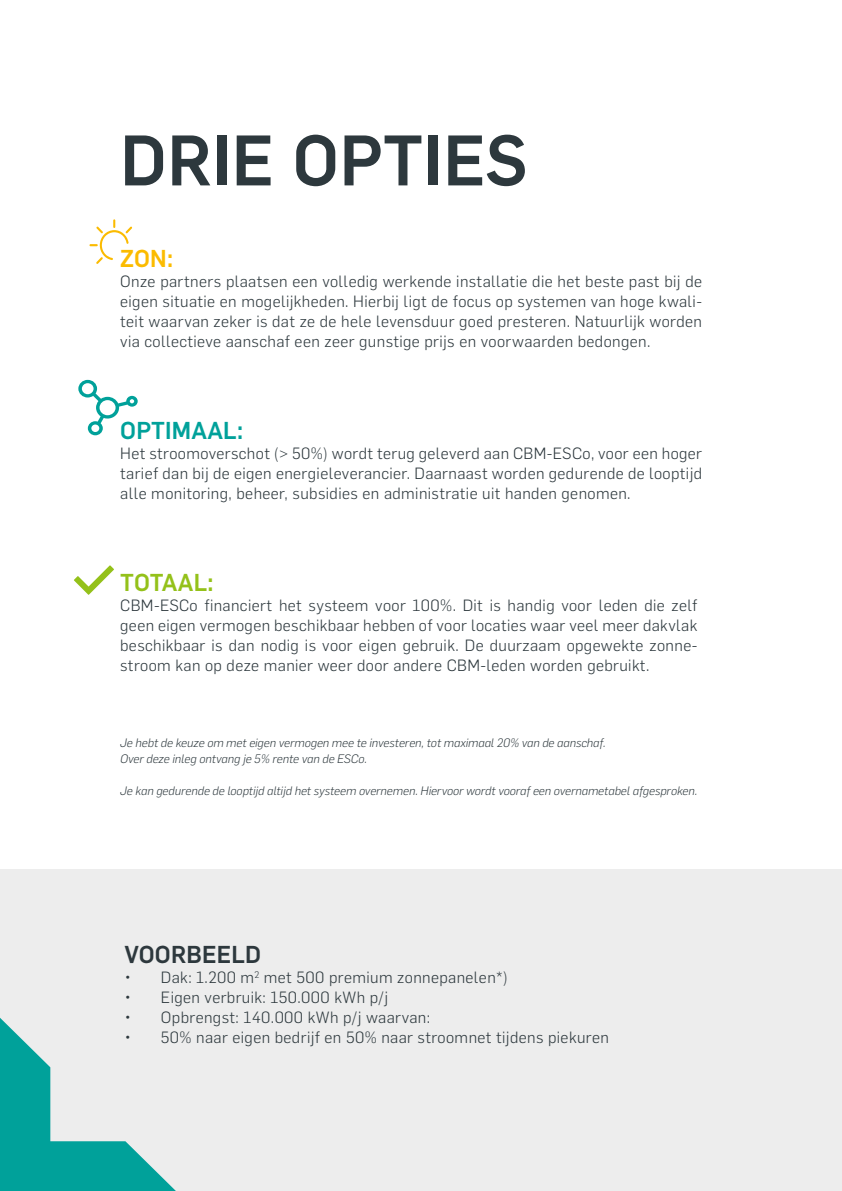
<style>
.page{position:relative;width:842px;height:1191px;background:#fff}
.page>*{position:absolute;margin:0;border:0;box-sizing:border-box;transform-origin:0 0}
.t1{font:500 70px "Flama";letter-spacing:.01em;color:#2d383d}
.t2{font:500 24px "Flama";letter-spacing:.01em;color:#00a19a}
.t3{font:500 24px "Flama";letter-spacing:.01em;color:#2d383d}
.t4{font:500 24px "Flama";color:#94c11a}
.t5{font:500 24px "Flama";color:#fbbb00}
.t6{font:300 16px/20px "Flama";letter-spacing:.025em;color:#2d383d;text-align:justify}
.t7{font:italic 300 12px/16px "Flama";color:#2d383d}
</style>
<div class="page">
<div style="left:0;top:868px;width:842px;height:322px;background:#ededed"></div>
<svg style="left:89px;top:219px;width:43px;height:45px"></svg>
<svg style="left:78px;top:380px;width:60px;height:55px"></svg>
<svg style="left:74px;top:565px;width:40px;height:30px"></svg>
<svg style="left:0;top:1018px;width:176px;height:173px"></svg>
<h1 class="t1" style="left:120px;top:110px;width:409px">DRIE OPTIES</h1>
<h2 class="t5" style="left:120px;top:241px;width:54px">ZON:</h2>
<p class="t6" style="left:120px;top:270px;width:583px">Onze partners plaatsen een volledig werkende installatie die het beste past bij de eigen situatie en mogelijkheden. Hierbij ligt de focus op systemen van hoge kwali&shy;teit waarvan zeker is dat ze de hele levensduur goed presteren. Natuurlijk worden via collectieve aanschaf een zeer gunstige prijs en voorwaarden bedongen.</p>
<h2 class="t2" style="left:120px;top:413px;width:124px">OPTIMAAL:</h2>
<p class="t6" style="left:120px;top:442px;width:583px">Het stroomoverschot (&gt; 50%) wordt terug geleverd aan CBM-ESCo, voor een hoger tarief dan bij de eigen energieleverancier. Daarnaast worden gedurende de looptijd alle monitoring, beheer, subsidies en administratie uit handen genomen.</p>
<h2 class="t4" style="left:120px;top:565px;width:95px">TOTAAL:</h2>
<p class="t6" style="left:120px;top:594px;width:579px">CBM-ESCo financiert het systeem voor 100%. Dit is handig voor leden die zelf geen eigen vermogen beschikbaar hebben of voor locaties waar veel meer dakvlak beschikbaar is dan nodig is voor eigen gebruik. De duurzaam opgewekte zonne&shy;stroom kan op deze manier weer door andere CBM-leden worden gebruikt.</p>
<p class="t7" style="left:120px;top:733px;width:487px">Je hebt de keuze om met eigen vermogen mee te investeren, tot maximaal 20% van de aanschaf.<br>Over deze inleg ontvang je 5% rente van de ESCo.</p>
<p class="t7" style="left:120px;top:781px;width:579px">Je kan gedurende de looptijd altijd het systeem overnemen. Hiervoor wordt vooraf een overnametabel afgesproken.</p>
<h2 class="t3" style="left:125px;top:937px;width:138px">VOORBEELD</h2>
<p class="t6" style="left:125px;top:966px;width:385px">• Dak: 1.200 m<sup>2</sup> met 500 premium zonnepanelen*)</p>
<p class="t6" style="left:125px;top:986px;width:265px">• Eigen verbruik: 150.000 kWh p/j</p>
<p class="t6" style="left:125px;top:1006px;width:307px">• Opbrengst: 140.000 kWh p/j waarvan:</p>
<p class="t6" style="left:125px;top:1026px;width:486px">• 50% naar eigen bedrijf en 50% naar stroomnet tijdens piekuren</p>
</div>
